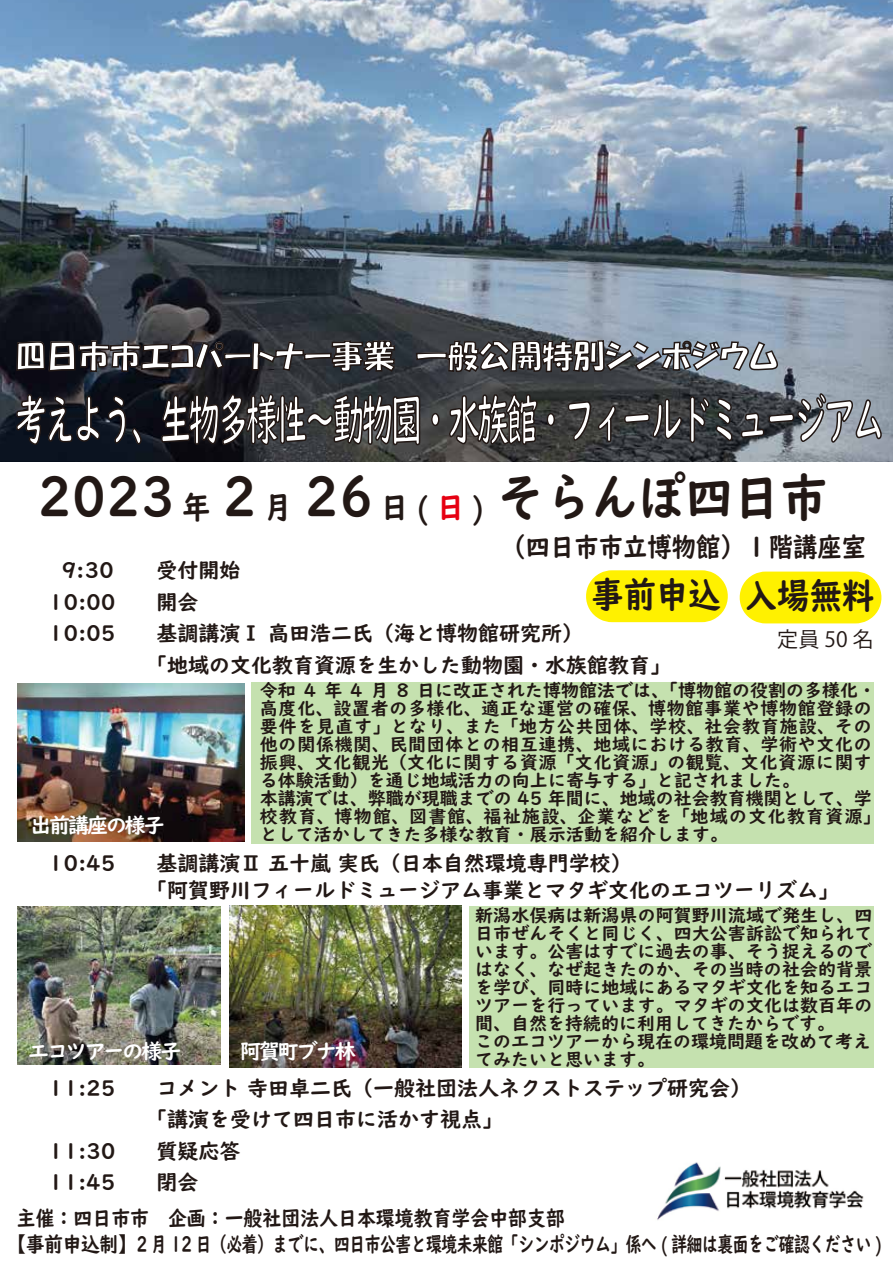
<style>
.page{position:relative;width:893px;height:1263px;background:#fff}
.page>*{position:absolute;margin:0;border:0;box-sizing:border-box;transform-origin:0 0}
.t1{font:54px "UD Digi Kyokasho NP B";letter-spacing:-.1em;color:#fff;scale:.59 1}
.t2{font:54px "UD Digi Kyokasho NP B";color:#221815;scale:.9 1}
.t3{font:36px "UD Digi Kyokasho NP B";color:#221815;scale:.9 1}
.t4{font:31.5px "HGP Soei Kakupoptai";color:#fff}
.t5{font:27px "UD Digi Kyokasho NP B";color:#221815;scale:.9 1}
.t6{font:21px/31.5px "UD Digi Kyokasho NP B";color:#221815}
.t7{font:21px "UD Digi Kyokasho NP B";letter-spacing:-.025em;color:#221815;scale:.9 1}
.t8{font:21px "UD Digi Kyokasho NP B";color:#221815;scale:.9 1}
.t9{font:21px "UD Digi Kyokasho NP B";letter-spacing:-.1em;color:#fff}
.t10{font:21px "Koz Go Pr 6 N";color:#221815}
.t11{font:18px/18px "UD Digi Kyokasho NP B";letter-spacing:.04em;color:#221815}
.t12{font:18px/18px "UD Digi Kyokasho NP B";letter-spacing:.005em;color:#221815}
.s1{font-size:31.5px}
.s2{font-size:31.5px;color:#e60012}
.s3{font-size:52.5px}
</style>
<div class="page">
<div style="left:252px;top:682px;width:622px;height:161px;background:#c5e1af"></div>
<img style="left:0;top:0;width:893px;height:462px">
<svg style="left:15px;top:339px;width:868px;height:123px;background:#3c3f44"></svg>
<svg style="left:586px;top:570px;width:296px;height:53px;background:#fff223"></svg>
<div style="left:470px;top:906px;width:404px;height:161px;background:#c5e1af"></div>
<img style="left:229px;top:906px;width:232px;height:161px">
<img style="left:656px;top:1162px;width:208px;height:58px">
<img style="left:18px;top:683px;width:227px;height:159px">
<img style="left:18px;top:906px;width:202px;height:158px">
<h3 class="t4" style="left:15px;top:340px;width:765px">四日市市エコパートナー事業　一般公開特別シンポジウム</h3>
<h1 class="t1" style="left:15px;top:388px;width:1475px">考えよう、生物多様性～動物園・水族館・フィールドミュージアム</h1>
<h1 class="t2" style="left:37px;top:464px;width:879px">2023 <span class="s1">年</span> 2 <span class="s1">月</span> 26 <span class="s1">日 (</span> <span class="s2">日</span> <span class="s1">)</span> <span class="s3">そらんぽ四日市</span></h1>
<p class="t6" style="left:62px;top:555px;width:54px">9:30</p>
<p class="t6" style="left:157px;top:555px;width:85px">受付開始</p>
<p class="t6" style="left:49px;top:586px;width:69px">10:00</p>
<p class="t6" style="left:157px;top:586px;width:43px">開会</p>
<p class="t6" style="left:49px;top:618px;width:69px">10:05</p>
<p class="t6" style="left:146px;top:618px;width:526px;text-indent:10px">基調講演Ⅰ 高田浩二氏（海と博物館研究所）<br>「地域の文化教育資源を生かした動物園・水族館教育」</p>
<h3 class="t5" style="left:502px;top:530px;width:406px">（四日市市立博物館）１階講座室</h3>
<h2 class="t3" style="left:591px;top:573px;width:316px">事前申込 入場無料</h2>
<p class="t10" style="left:777px;top:627px;width:98px">定員 50 名</p>
<p class="t9" style="left:30px;top:813px;width:136px">出前講座の様子</p>
<p class="t11" style="left:260px;top:682px;width:622px">令和 4 年 4 月 8 日に改正された博物館法では、「博物館の役割の多様化・高度化、設置者の多様化、適正な運営の確保、博物館事業や博物館登録の要件を見直す」となり、また「地方公共団体、学校、社会教育施設、その他の関係機関、民間団体との相互連携、地域における教育、学術や文化の振興、文化観光（文化に関する資源「文化資源」の観覧、文化資源に関する体験活動）を通じ地域活力の向上に寄与する」と記されました。<br>本講演では、弊職が現職までの 45 年間に、地域の社会教育機関として、学校教育、博物館、図書館、福祉施設、企業などを「地域の文化教育資源」として活かしてきた多様な教育・展示活動を紹介します。</p>
<p class="t6" style="left:49px;top:847px;width:69px">10:45</p>
<p class="t6" style="left:146px;top:849px;width:694px;line-height:27px;text-indent:10px">基調講演Ⅱ 五十嵐 実氏（日本自然環境専門学校）<br>「阿賀野川フィールドミュージアム事業とマタギ文化のエコツーリズム」</p>
<p class="t9" style="left:28px;top:1039px;width:155px">エコツアーの様子</p>
<p class="t9" style="left:240px;top:1039px;width:117px">阿賀町ブナ林</p>
<p class="t12" style="left:475px;top:906px;width:399px">新潟水俣病は新潟県の阿賀野川流域で発生し、四日市ぜんそくと同じく、四大公害訴訟で知られています。公害はすでに過去の事、そう捉えるのではなく、なぜ起きたのか、その当時の社会的背景を学び、同時に地域にあるマタギ文化を知るエコツアーを行っています。マタギの文化は数百年の間、自然を持続的に利用してきたからです。<br>このエコツアーから現在の環境問題を改めて考えてみたいと思います。</p>
<p class="t6" style="left:49px;top:1072px;width:69px">11:25</p>
<p class="t6" style="left:146px;top:1072px;width:607px;text-indent:10px">コメント 寺田卓二氏（一般社団法人ネクストステップ研究会）「講演を受けて四日市に活かす視点」</p>
<p class="t6" style="left:49px;top:1135px;width:69px">11:30</p>
<p class="t6" style="left:157px;top:1135px;width:85px">質疑応答</p>
<p class="t6" style="left:49px;top:1167px;width:69px">11:45</p>
<p class="t6" style="left:157px;top:1167px;width:43px">閉会</p>
<p class="t8" style="left:17px;top:1205px;width:611px">主催：四日市市　企画：一般社団法人日本環境教育学会中部支部</p>
<p class="t7" style="left:7px;top:1231px;width:974px">【事前申込制】2 月 12 日（必着）までに、四日市公害と環境未来館「シンポジウム」係へ ( 詳細は裏面をご確認ください )</p>
</div>
